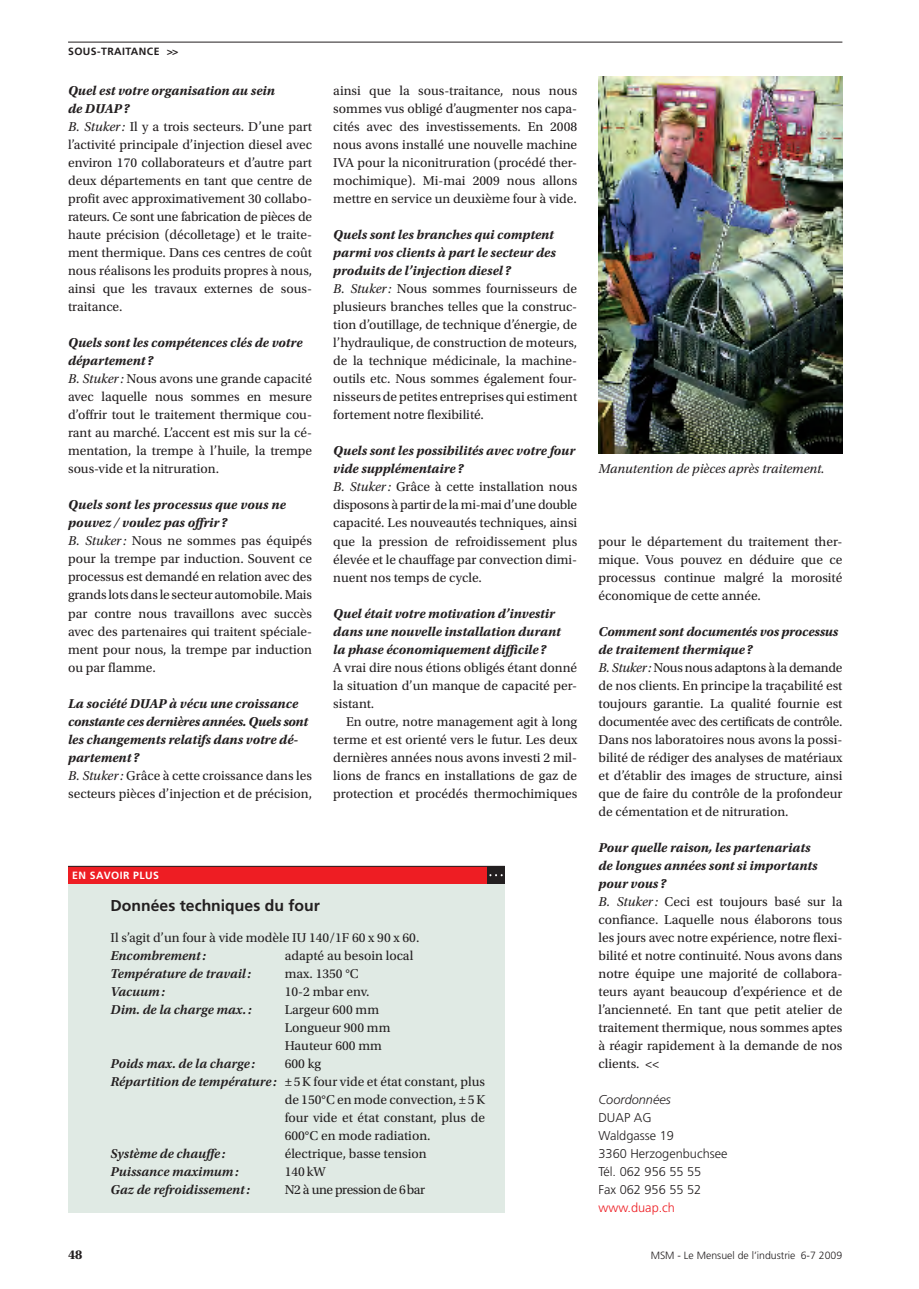
<style>
.page{position:relative;width:919px;height:1289px;background:#fff}
.page>*{position:absolute;margin:0;border:0;box-sizing:border-box;transform-origin:0 0}
.t1{font:700 15.75px "Frutiger LT Std";color:#231f20}
.t2{font:13.5px/18px "Utopia Std";color:#231f20}
.t3{font:italic 700 13.5px/18px "Utopia Std";color:#231f20}
.t4{font:italic 600 13.5px "Utopia Std";color:#231f20}
.t5{font:italic 13.5px "Utopia Std";color:#231f20}
.t6{font:13.5px "Utopia Std";letter-spacing:-.03em;color:#231f20}
.t7{font:700 13.5px "Utopia Std";color:#231f20}
.t8{font:300 12.75px/18px "Frutiger LT Std";color:#231f20}
.t9{font:300 10.5px "Frutiger LT Std";color:#231f20}
.t10{font:700 10.5px "Frutiger LT Std";letter-spacing:.04em;color:#231f20}
.t11{font:700 10.5px "Frutiger LT Std";letter-spacing:.04em;color:#fff}
.s1{font-weight:700;font-style:italic}
.s2{font-style:italic}
.s3{font-weight:400}
.s4{font-weight:400;font-style:normal}
.s5{font-weight:600;font-style:italic}
.s6{color:#ee1d23}
</style>
<div class="page">
<div style="left:68px;top:884px;width:437px;height:328px;background:#e0eae4"></div>
<div style="left:68px;top:866px;width:437px;height:18px;background:#ee1d23"></div>
<hr style="left:68px;top:866px;width:437px;height:1px;background:#231f20">
<div style="left:487px;top:866px;width:18px;height:18px;background:#231f20"></div>
<svg style="left:489px;top:874px;width:13px;height:2px"></svg>
<img style="left:598px;top:77px;width:244px;height:376px">
<hr style="left:68px;top:42px;width:774px;height:1px;background:#231f20">
<p class="t10" style="left:68px;top:45px;width:112px">SOUS-TRAITANCE &gt;&gt;</p>
<p class="t2" style="left:68px;top:81px;width:245px"><span class="s1">Quel est votre organisation au sein<br>de DUAP?<br></span><span class="s2">B. Stuker:</span> Il y a trois secteurs. D’une part l’activité principale d’injection diesel avec environ 170 collaborateurs et d’autre part deux départements en tant que centre de profit avec approximativement 30 collabo&shy;rateurs. Ce sont une fabrication de pièces de haute précision (décolletage) et le traite&shy;ment thermique. Dans ces centres de coût nous réalisons les produits propres à nous, ainsi que les travaux externes de sous&shy;traitance.</p>
<p class="t2" style="left:68px;top:334px;width:245px"><span class="s1">Quels sont les compétences clés de votre département ?<br></span><span class="s2">B. Stuker:</span> Nous avons une grande capacité avec laquelle nous sommes en mesure d’offrir tout le traitement thermique cou&shy;rant au marché. L’accent est mis sur la cé&shy;mentation, la trempe à l’huile, la trempe sous-vide et la nitruration.</p>
<p class="t2" style="left:68px;top:496px;width:245px"><span class="s1">Quels sont les processus que vous ne pouvez / voulez pas offrir ?<br></span><span class="s2">B. Stuker:</span> Nous ne sommes pas équipés pour la trempe par induction. Souvent ce processus est demandé en relation avec des grands lots dans le secteur automobile. Mais par contre nous travaillons avec succès avec des partenaires qui traitent spéciale&shy;ment pour nous, la trempe par induction ou par flamme.</p>
<p class="t3" style="left:68px;top:694px;width:245px">La société DUAP à vécu une croissance constante ces dernières années. Quels sont les changements relatifs dans votre dé&shy;partement ?<br><span class="s3">B. Stuker:</span> <span class="s4">Grâce à cette croissance dans les secteurs pièces d’injection et de précision,</span></p>
<p class="t2" style="left:333px;top:82px;width:245px;text-align:justify">ainsi que la sous-traitance, nous nous sommes vus obligé d’augmenter nos capa&shy;cités avec des investissements. En 2008 nous avons installé une nouvelle machine IVA pour la niconitruration (procédé ther&shy;mochimique). Mi-mai 2009 nous allons mettre en service un deuxième four à vide.</p>
<p class="t2" style="left:333px;top:226px;width:245px"><span class="s1">Quels sont les branches qui comptent parmi vos clients à part le secteur des produits de l’injection diesel ?<br></span><span class="s2">B. Stuker:</span> Nous sommes fournisseurs de plusieurs branches telles que la construc&shy;tion d’outillage, de technique d’énergie, de l’hydraulique, de construction de moteurs, de la technique médicinale, la machine&shy;outils etc. Nous sommes également four&shy;nisseurs de petites entreprises qui estiment fortement notre flexibilité.</p>
<p class="t2" style="left:333px;top:442px;width:245px"><span class="s1">Quels sont les possibilités avec votre four vide supplémentaire ?<br></span><span class="s2">B. Stuker:</span> Grâce à cette installation nous disposons à partir de la mi-mai d’une double capacité. Les nouveautés techniques, ainsi que la pression de refroidissement plus élevée et le chauffage par convection dimi&shy;nuent nos temps de cycle.</p>
<p class="t3" style="left:333px;top:604px;width:223px">Quel était votre motivation d’investir</p>
<p class="t3" style="left:333px;top:622px;width:229px">dans une nouvelle installation durant</p>
<p class="t3" style="left:333px;top:640px;width:214px">la phase économiquement difficile ?</p>
<p class="t2" style="left:333px;top:658px;width:245px">A vrai dire nous étions obligés étant donné</p>
<p class="t2" style="left:333px;top:676px;width:245px">la situation d’un manque de capacité per-</p>
<p class="t2" style="left:333px;top:694px;width:42px">sistant.</p>
<p class="t2" style="left:346px;top:712px;width:233px">En outre, notre management agit à long</p>
<p class="t2" style="left:333px;top:730px;width:245px">terme et est orienté vers le futur. Les deux</p>
<p class="t2" style="left:333px;top:748px;width:245px">dernières années nous avons investi 2 mil-</p>
<p class="t2" style="left:333px;top:766px;width:245px">lions de francs en installations de gaz de</p>
<p class="t2" style="left:333px;top:784px;width:245px">protection et procédés thermochimiques</p>
<p class="t11" style="left:72px;top:869px;width:88px">EN SAVOIR PLUS</p>
<p class="t1" style="left:111px;top:896px;width:211px">DONNÉES TECHNIQUES DU FOUR</p>
<p class="t2" style="left:111px;top:928px;width:310px">Il s’agit d’un four à vide modèle IU 140/1F 60 x 90 x 60.<br><span class="s5">Encombrement :</span></p>
<p class="t2" style="left:285px;top:946px;width:130px">adapté au besoin local</p>
<p class="t4" style="left:111px;top:966px;width:142px">Température de travail :</p>
<p class="t2" style="left:285px;top:964px;width:76px">max. 1350 °C</p>
<p class="t4" style="left:111px;top:984px;width:56px">Vacuum :</p>
<p class="t2" style="left:285px;top:982px;width:86px">10-2 mbar env.</p>
<p class="t4" style="left:111px;top:1002px;width:142px">Dim. de la charge max. :</p>
<p class="t2" style="left:285px;top:1000px;width:107px">Largeur 600 mm<br>Longueur 900 mm<br>Hauteur 600 mm</p>
<p class="t4" style="left:111px;top:1056px;width:146px">Poids max. de la charge :</p>
<p class="t2" style="left:285px;top:1055px;width:38px">600 kg</p>
<p class="t2" style="left:111px;top:1073px;width:376px"><span class="s5">Répartition de température :</span> ±5K four vide et état constant, plus</p>
<p class="t2" style="left:285px;top:1091px;width:202px">de 150°C en mode convection, ±5K</p>
<p class="t2" style="left:285px;top:1109px;width:202px">four vide et état constant, plus de</p>
<p class="t2" style="left:285px;top:1127px;width:147px">600°C en mode radiation.</p>
<p class="t4" style="left:111px;top:1146px;width:116px">Système de chauffe :</p>
<p class="t2" style="left:285px;top:1145px;width:143px">électrique, basse tension</p>
<p class="t4" style="left:111px;top:1164px;width:129px">Puissance maximum :</p>
<p class="t2" style="left:285px;top:1163px;width:42px">140 kW</p>
<p class="t4" style="left:111px;top:1182px;width:141px">Gaz de refroidissement :</p>
<p class="t6" style="left:285px;top:1182px;width:142px">N2 à une pression de 6bar</p>
<p class="t5" style="left:598px;top:461px;width:228px">Manutention de pièces après traitement.</p>
<p class="t2" style="left:598px;top:532px;width:245px;text-align:justify">pour le département du traitement ther&shy;mique. Vous pouvez en déduire que ce processus continue malgré la morosité économique de cette année.</p>
<p class="t2" style="left:598px;top:622px;width:245px"><span class="s1">Comment sont documentés vos processus de traitement thermique ?<br></span><span class="s2">B. Stuker:</span> Nous nous adaptons à la demande de nos clients. En principe la traçabilité est toujours garantie. La qualité fournie est documentée avec des certificats de contrôle.<br>Dans nos laboratoires nous avons la possi&shy;bilité de rédiger des analyses de matériaux et d’établir des images de structure, ainsi que de faire du contrôle de la profondeur de cémentation et de nitruration.</p>
<p class="t2" style="left:598px;top:839px;width:245px"><span class="s1">Pour quelle raison, les partenariats<br>de longues années sont si importants pour vous ?<br></span><span class="s2">B. Stuker:</span> Ceci est toujours basé sur la confiance. Laquelle nous élaborons tous les jours avec notre expérience, notre flexi&shy;bilité et notre continuité. Nous avons dans notre équipe une majorité de collabora&shy;teurs ayant beaucoup d’expérience et de l’ancienneté. En tant que petit atelier de traitement thermique, nous sommes aptes à réagir rapidement à la demande de nos clients. &lt;&lt;</p>
<p class="t8" style="left:598px;top:1090px;width:130px"><span class="s2">Coordonnées<br></span>DUAP AG<br>Waldgasse 19<br>3360 Herzogenbuchsee<br>Tél. 062 956 55 55<br>Fax 062 956 55 52 <span class="s6">www.duap.ch</span></p>
<p class="t7" style="left:68px;top:1246px;width:16px">48</p>
<p class="t9" style="left:650px;top:1249px;width:193px">MSM - Le Mensuel de l’industrie 6-7 2009</p>
</div>
